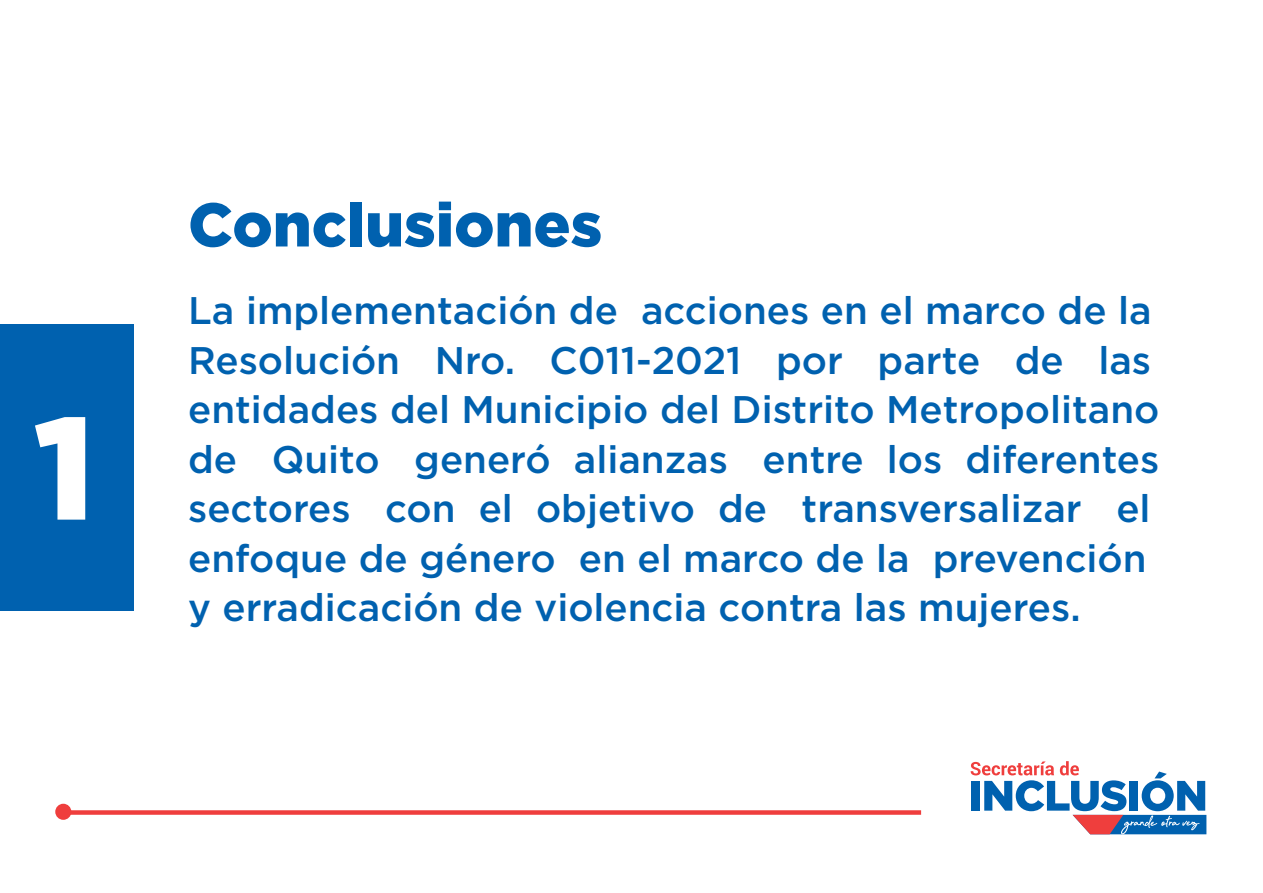
<style>
.page{position:relative;width:1263px;height:893px;background:#fff}
.page>*{position:absolute;margin:0;border:0;box-sizing:border-box;transform-origin:0 0}
.t1{font:900 145.35px "Gotham";color:#fff}
.t2{font:900 61.5px "Gotham";color:#0061af}
.t3{font:500 38.4px/49.3px "Gotham";color:#0061af}
</style>
<div class="page">
<div style="left:0;top:324px;width:133px;height:286px;background:#0061af"></div>
<svg style="left:971px;top:761px;width:235px;height:73px"></svg>
<div style="left:57px;top:810px;width:864px;height:5px;background:#ef3e3d"></div>
<div style="left:55px;top:804px;width:16px;height:16px;background:#ef3e3d;border-radius:50%"></div>
<h1 class="t1" style="left:34px;top:368px;width:63px">1</h1>
<h2 class="t2" style="left:188px;top:182px;width:416px">Conclusiones</h2>
<p class="t3" style="left:188px;top:286px;width:973px">La implementación de acciones en el marco de la Resolución Nro. C011-2021 por parte de las entidades del Municipio del Distrito Metropolitano de Quito generó alianzas entre los diferentes sectores con el objetivo de transversalizar el enfoque de género en el marco de la prevención y erradicación de violencia contra las mujeres.</p>
</div>
